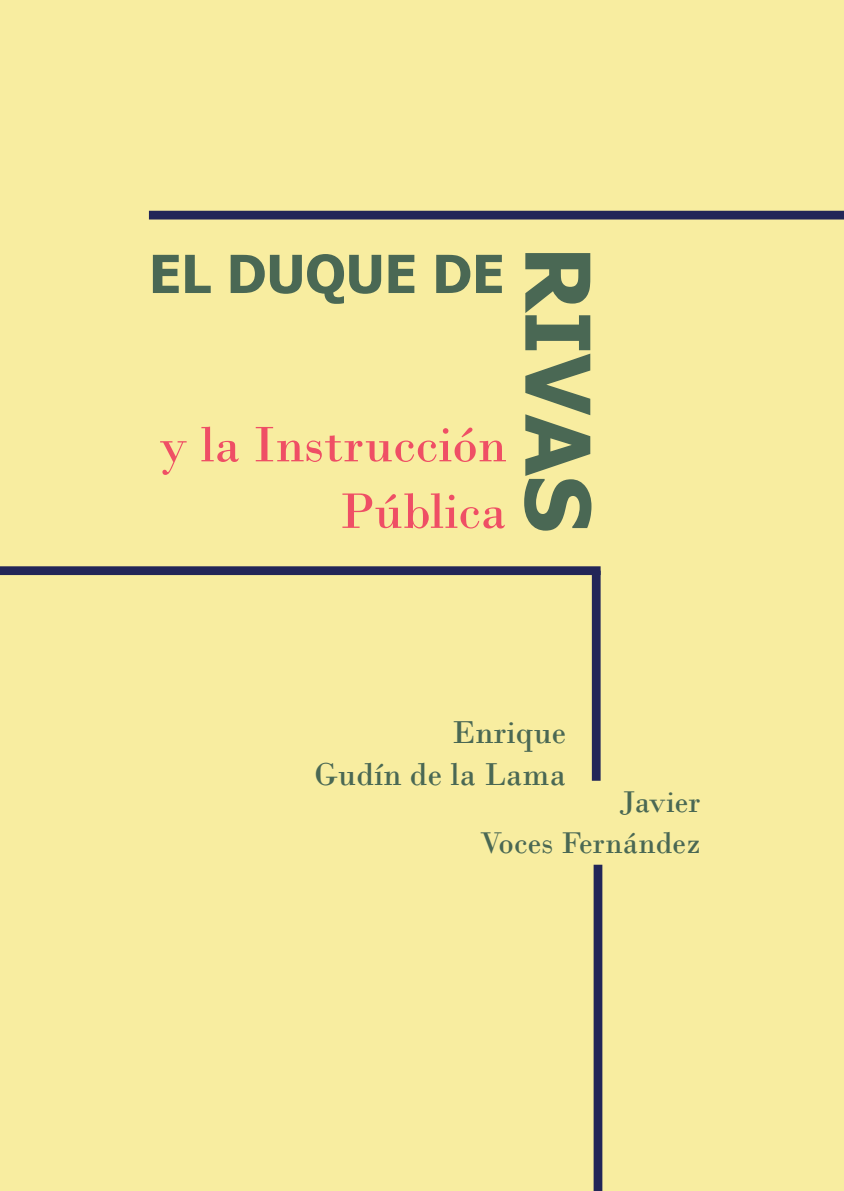
<style>
.page{position:relative;width:844px;height:1191px;background:#fff}
.page>*{position:absolute;margin:0;border:0;box-sizing:border-box;transform-origin:0 0}
.t1{font:700 89.25px "Tahoma";color:#4a6854}
.t2{font:52.5px/66.5px "Bodoni";color:#ef4f65;text-align:right}
.t3{font:700 52.5px "Tahoma";color:#4a6854}
.t4{font:33.25px/41.6px "Bodoni";letter-spacing:.005em;color:#4a6854;text-align:right}
.t5{font:31.5px/41.6px "Bodoni";letter-spacing:.005em;color:#4a6854;text-align:right}
</style>
<div class="page">
<div style="left:0;top:0;width:843px;height:1191px;background:#f8eda0"></div>
<div style="left:591px;top:570px;width:9px;height:210px;background:#222658"></div>
<div style="left:0;top:566px;width:600px;height:9px;background:#222658"></div>
<div style="left:593px;top:864px;width:9px;height:327px;background:#222658"></div>
<div style="left:149px;top:211px;width:694px;height:8px;background:#222658"></div>
<p class="t3" style="left:149px;top:237px;width:317px">EL DUQUE DE</p>
<p class="t2" style="left:159px;top:411px;width:349px">y la Instrucción<br>Pública</p>
<h1 class="t1" style="left:620px;top:246px;width:287px;rotate:90deg">RIVAS</h1>
<p class="t4" style="left:314px;top:711px;width:253px">Enrique<br>Gudín de la Lama</p>
<p class="t5" style="left:480px;top:780px;width:221px">Javier<br>Voces Fernández</p>
</div>
